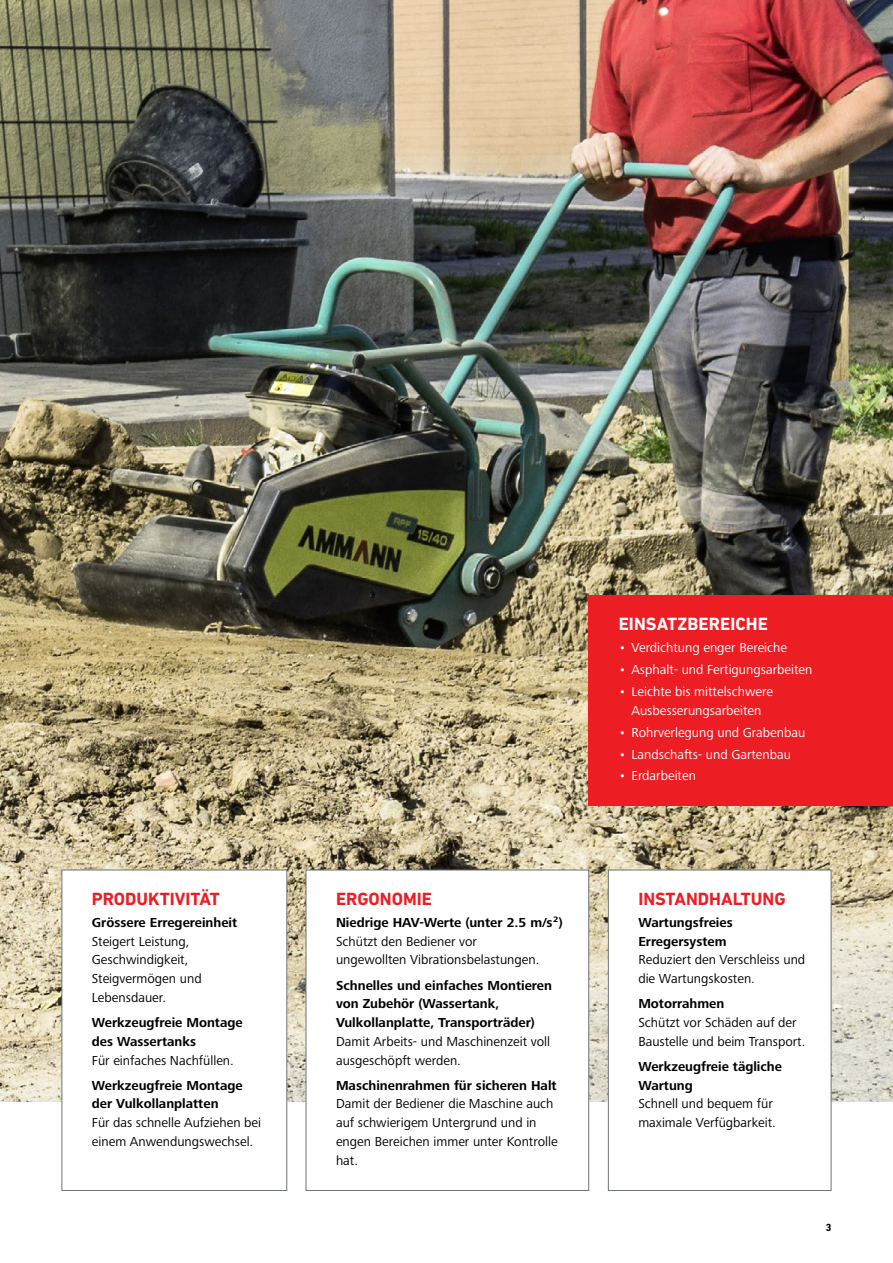
<style>
.page{position:relative;width:893px;height:1263px;background:#fff}
.page>*{position:absolute;margin:0;border:0;box-sizing:border-box;transform-origin:0 0}
.t1{font:700 18px "DIN Next LT Pro";color:#ed1d24}
.t2{font:700 18px "DIN Next LT Pro";letter-spacing:.005em;color:#fff}
.t3{font:13.5px/18.8px "Frutiger Next LTW1 G";color:#000}
.t4{font:700 13.5px/18.8px "Frutiger Next LTW1 G";color:#000}
.t5{font:13.5px/18.8px "Frutiger Next LTW1 G";color:#fff;text-align:center}
.t6{font:700 10.5px "DIN Next LT Pro";color:#000}
</style>
<div class="page">
<img style="left:0;top:0;width:893px;height:1101px">
<div style="left:62px;top:870px;width:225px;height:320px;background:#fff"></div>
<div style="left:62px;top:870px;width:225px;height:321px;border:1px solid #707575"></div>
<div style="left:306px;top:870px;width:283px;height:320px;background:#fff"></div>
<div style="left:306px;top:870px;width:283px;height:321px;border:1px solid #707575"></div>
<div style="left:608px;top:870px;width:223px;height:320px;background:#fff"></div>
<div style="left:608px;top:870px;width:223px;height:321px;border:1px solid #707575"></div>
<div style="left:589px;top:595px;width:304px;height:211px;background:#ed1d24"></div>
<h1 class="t1" style="left:92px;top:888px;width:129px">PRODUKTIVITÄT</h1>
<p class="t4" style="left:92px;top:913px;width:147px">Grössere Erregereinheit</p>
<p class="t3" style="left:92px;top:932px;width:111px">Steigert Leistung,<br>Geschwindigkeit,<br>Steigvermögen und<br>Lebensdauer.</p>
<p class="t4" style="left:92px;top:1014px;width:152px">Werkzeugfreie Montage des Wassertanks</p>
<p class="t3" style="left:92px;top:1051px;width:144px">Für einfaches Nachfüllen.</p>
<p class="t4" style="left:92px;top:1076px;width:152px">Werkzeugfreie Montage der Vulkollanplatten</p>
<p class="t3" style="left:92px;top:1114px;width:171px">Für das schnelle Aufziehen bei einem Anwendungswechsel.</p>
<h1 class="t1" style="left:336px;top:888px;width:97px">ERGONOMIE</h1>
<p class="t4" style="left:336px;top:913px;width:228px">Niedrige HAV-Werte (unter 2.5 m/s²)</p>
<p class="t3" style="left:336px;top:932px;width:205px">Schützt den Bediener vor ungewollten Vibrationsbelastungen.</p>
<p class="t4" style="left:336px;top:976px;width:217px">Schnelles und einfaches Montieren von Zubehör (Wassertank,<br>Vulkollanplatte, Transporträder)</p>
<p class="t3" style="left:336px;top:1032px;width:216px">Damit Arbeits- und Maschinenzeit voll ausgeschöpft werden.</p>
<p class="t4" style="left:336px;top:1076px;width:222px">Maschinenrahmen für sicheren Halt</p>
<p class="t3" style="left:336px;top:1095px;width:223px">Damit der Bediener die Maschine auch auf schwierigem Untergrund und in engen Bereichen immer unter Kontrolle hat.</p>
<h1 class="t2" style="left:619px;top:613px;width:151px">EINSATZBEREICHE</h1>
<p class="t5" style="left:619px;top:639px;width:170px">• Verdichtung enger Bereiche</p>
<p class="t5" style="left:619px;top:660px;width:195px">• Asphalt- und Fertigungsarbeiten</p>
<p class="t5" style="left:619px;top:682px;width:156px">• Leichte bis mittelschwere<br>Ausbesserungsarbeiten</p>
<p class="t5" style="left:619px;top:723px;width:188px">• Rohrverlegung und Grabenbau</p>
<p class="t5" style="left:619px;top:745px;width:174px">• Landschafts- und Gartenbau</p>
<p class="t5" style="left:619px;top:767px;width:79px">• Erdarbeiten</p>
<h1 class="t1" style="left:638px;top:888px;width:149px">INSTANDHALTUNG</h1>
<p class="t4" style="left:638px;top:913px;width:96px">Wartungsfreies<br>Erregersystem</p>
<p class="t3" style="left:638px;top:951px;width:168px">Reduziert den Verschleiss und die Wartungskosten.</p>
<p class="t4" style="left:638px;top:995px;width:88px">Motorrahmen</p>
<p class="t3" style="left:638px;top:1014px;width:169px">Schützt vor Schäden auf der<br>Baustelle und beim Transport.</p>
<p class="t4" style="left:638px;top:1057px;width:145px">Werkzeugfreie tägliche<br>Wartung</p>
<p class="t3" style="left:638px;top:1095px;width:139px">Schnell und bequem für maximale Verfügbarkeit.</p>
<p class="t6" style="left:826px;top:1221px;width:7px">3</p>
</div>
